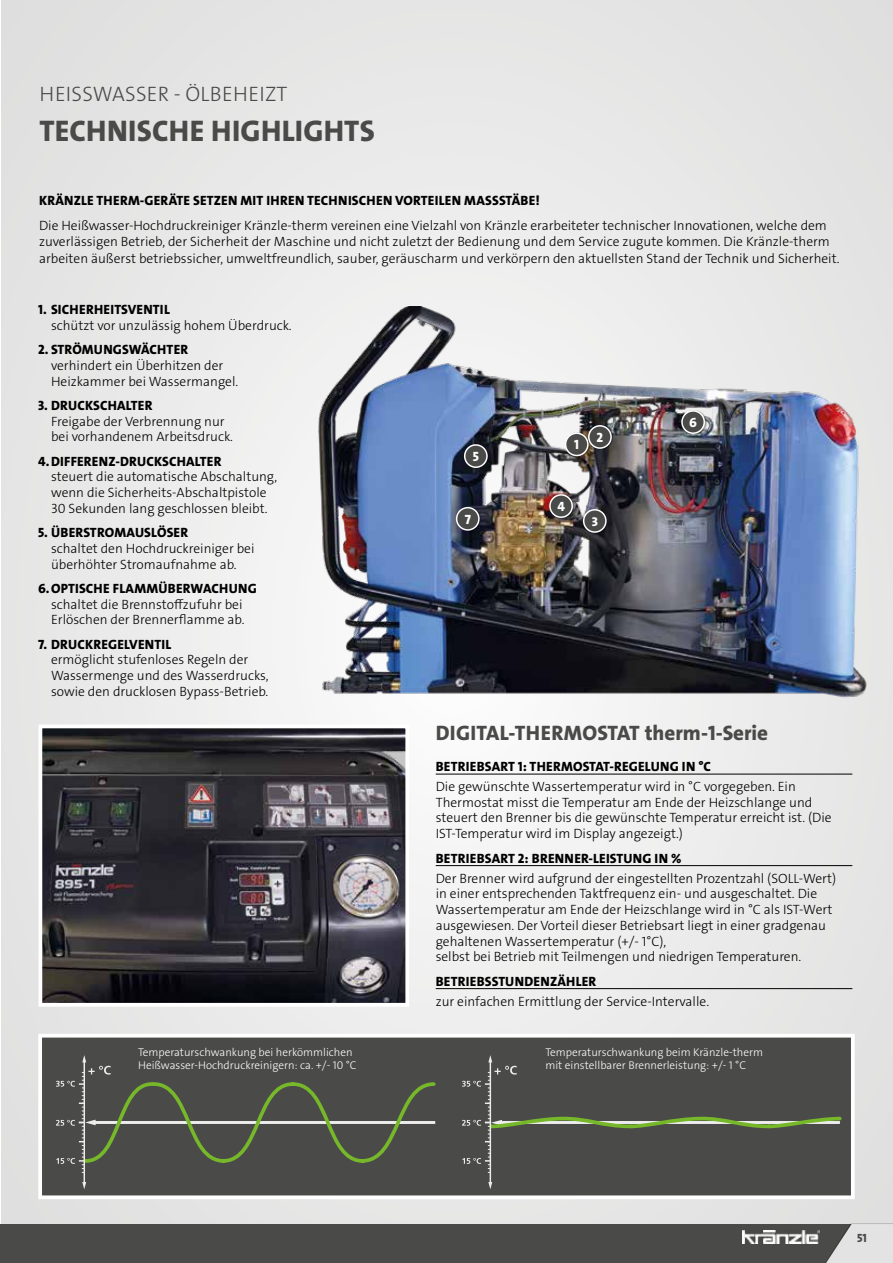
<style>
.page{position:relative;width:893px;height:1263px;background:#fff}
.page>*{position:absolute;margin:0;border:0;box-sizing:border-box;transform-origin:0 0}
.t1{font:30px "The Sans LP8 Ex Bld";letter-spacing:.01em;color:#4a4a49}
.t2{font:21px "The Sans LP8 Ex Bld";color:#4a4a49}
.t3{font:21px "The Sans LP3 Lig";letter-spacing:.015em;color:#4a4a49}
.t4{font:13.5px/15.8px "The Sans LP3 Lig";color:#000}
.t5{font:13.5px "The Sans LP8 Ex Bld";letter-spacing:.015em;color:#000}
.t6{font:13.5px "The Sans LP8 Ex Bld";color:#fff}
.t7{font:12px "The Sans LP8 Ex Bld";color:#4a4a49}
.t8{font:11.25px/12.8px "The Sans LP3 Lig";color:#fff}
</style>
<div class="page">
<div style="left:1px;top:0;width:892px;height:1263px;background:linear-gradient(to right,#eaeaea,#eaeaea)"></div>
<div style="left:1px;top:1224px;width:892px;height:39px;background:#4a4a49"></div>
<hr style="left:0;top:1224px;width:1px;height:39px;background:#4a4a49">
<div style="left:816px;top:1223px;width:77px;height:40px;background:#000;opacity:.5"></div>
<svg style="left:818px;top:1224px;width:75px;height:39px"></svg>
<img style="left:743px;top:1231px;width:76px;height:12px">
<img style="left:317px;top:306px;width:551px;height:391px">
<div style="left:565px;top:432px;width:25px;height:26px;background:#000;opacity:.35"></div>
<div style="left:566px;top:433px;width:22px;height:22px;background:#4a4a49;border-radius:50%"></div>
<div style="left:565px;top:432px;width:24px;height:24px;border:2px solid #fff;border-radius:50%"></div>
<div style="left:588px;top:425px;width:26px;height:25px;background:#000;opacity:.35"></div>
<div style="left:589px;top:426px;width:22px;height:22px;background:#4a4a49;border-radius:50%"></div>
<div style="left:588px;top:425px;width:24px;height:24px;border:2px solid #fff;border-radius:50%"></div>
<div style="left:583px;top:509px;width:25px;height:25px;background:#000;opacity:.35"></div>
<div style="left:584px;top:510px;width:22px;height:22px;background:#4a4a49;border-radius:50%"></div>
<div style="left:583px;top:509px;width:24px;height:24px;border:2px solid #fff;border-radius:50%"></div>
<div style="left:549px;top:494px;width:26px;height:26px;background:#000;opacity:.35"></div>
<div style="left:550px;top:495px;width:22px;height:22px;background:#4a4a49;border-radius:50%"></div>
<div style="left:549px;top:494px;width:24px;height:24px;border:2px solid #fff;border-radius:50%"></div>
<div style="left:464px;top:444px;width:25px;height:26px;background:#000;opacity:.35"></div>
<div style="left:465px;top:445px;width:22px;height:22px;background:#4a4a49;border-radius:50%"></div>
<div style="left:464px;top:444px;width:24px;height:24px;border:2px solid #fff;border-radius:50%"></div>
<div style="left:681px;top:410px;width:26px;height:26px;background:#000;opacity:.35"></div>
<div style="left:682px;top:411px;width:22px;height:22px;background:#4a4a49;border-radius:50%"></div>
<div style="left:681px;top:410px;width:24px;height:24px;border:2px solid #fff;border-radius:50%"></div>
<div style="left:456px;top:507px;width:25px;height:25px;background:#000;opacity:.35"></div>
<div style="left:457px;top:508px;width:22px;height:22px;background:#4a4a49;border-radius:50%"></div>
<div style="left:456px;top:507px;width:24px;height:24px;border:2px solid #fff;border-radius:50%"></div>
<div style="left:38px;top:1034px;width:817px;height:165px;background:#4a4a49;border:4px solid #fff"></div>
<hr style="left:490px;top:1122px;width:1px;height:61px;background:#ededed">
<svg style="left:488px;top:1182px;width:4px;height:7px"></svg>
<svg style="left:462px;top:1055px;width:380px;height:118px"></svg>
<hr style="left:84px;top:1122px;width:1px;height:61px;background:#ededed">
<svg style="left:82px;top:1182px;width:4px;height:7px"></svg>
<svg style="left:56px;top:1055px;width:380px;height:118px"></svg>
<img style="left:44px;top:729px;width:360px;height:273px">
<div style="left:39px;top:724px;width:370px;height:283px;border:4px solid #fff"></div>
<hr style="left:436px;top:774px;width:416px;height:1px;background:#000">
<hr style="left:436px;top:865px;width:416px;height:1px;background:#000">
<hr style="left:436px;top:988px;width:416px;height:1px;background:#000">
<h2 class="t3" style="left:39px;top:80px;width:250px">HEISSWASSER - ÖLBEHEIZT</h2>
<h1 class="t1" style="left:40px;top:112px;width:337px">TECHNISCHE HIGHLIGHTS</h1>
<p class="t5" style="left:39px;top:191px;width:502px">KRÄNZLE THERM-GERÄTE SETZEN MIT IHREN TECHNISCHEN VORTEILEN MASSSTÄBE!</p>
<p class="t4" style="left:39px;top:217px;width:802px;line-height:16.5px">Die Heißwasser-Hochdruckreiniger Kränzle-therm vereinen eine Vielzahl von Kränzle erarbeiteter technischer Innovationen, welche dem zuverlässigen Betrieb, der Sicherheit der Maschine und nicht zuletzt der Bedienung und dem Service zugute kommen. Die Kränzle-therm arbeiten äußerst betriebssicher, umweltfreundlich, sauber, geräuscharm und verkörpern den aktuellsten Stand der Technik und Sicherheit.</p>
<p class="t5" style="left:38px;top:301px;width:133px">1. SICHERHEITSVENTIL</p>
<p class="t4" style="left:51px;top:317px;width:242px">schützt vor unzulässig hohem Überdruck.</p>
<p class="t5" style="left:38px;top:341px;width:151px">2. STRÖMUNGSWÄCHTER</p>
<p class="t4" style="left:51px;top:357px;width:189px">verhindert ein Überhitzen der<br>Heizkammer bei Wassermangel.</p>
<p class="t5" style="left:38px;top:397px;width:116px">3. DRUCKSCHALTER</p>
<p class="t4" style="left:51px;top:413px;width:183px">Freigabe der Verbrennung nur bei vorhandenem Arbeitsdruck.</p>
<p class="t5" style="left:38px;top:452px;width:185px">4.DIFFERENZ-DRUCKSCHALTER</p>
<p class="t4" style="left:51px;top:469px;width:228px">steuert die automatische Abschaltung, wenn die Sicherheits-Abschaltpistole<br>30 Sekunden lang geschlossen bleibt.</p>
<p class="t5" style="left:38px;top:524px;width:151px">5. ÜBERSTROMAUSLÖSER</p>
<p class="t4" style="left:51px;top:541px;width:205px">schaltet den Hochdruckreiniger bei überhöhter Stromaufnahme ab.</p>
<p class="t5" style="left:38px;top:580px;width:220px">6.OPTISCHE FLAMMÜBERWACHUNG</p>
<p class="t4" style="left:51px;top:596px;width:195px">schaltet die Brennstoffzufuhr bei<br>Erlöschen der Brennerflamme ab.</p>
<p class="t5" style="left:38px;top:635px;width:135px">7. DRUCKREGELVENTIL</p>
<p class="t4" style="left:51px;top:652px;width:219px">ermöglicht stufenloses Regeln der<br>Wassermenge und des Wasserdrucks, sowie den drucklosen Bypass-Betrieb.</p>
<p class="t6" style="left:689px;top:414px;width:9px">6</p>
<p class="t6" style="left:597px;top:429px;width:8px">2</p>
<p class="t6" style="left:574px;top:436px;width:6px">1</p>
<p class="t6" style="left:473px;top:448px;width:8px">5</p>
<p class="t6" style="left:557px;top:498px;width:9px">4</p>
<p class="t6" style="left:465px;top:511px;width:8px">7</p>
<p class="t6" style="left:592px;top:513px;width:8px">3</p>
<h2 class="t2" style="left:436px;top:719px;width:334px">DIGITAL-THERMOSTAT therm-1-Serie</h2>
<p class="t5" style="left:436px;top:758px;width:277px">BETRIEBSART 1: THERMOSTAT-REGELUNG IN °C</p>
<p class="t4" style="left:436px;top:779px;width:398px">Die gewünschte Wassertemperatur wird in °C vorgegeben. Ein Thermostat misst die Temperatur am Ende der Heizschlange und steuert den Brenner bis die gewünschte Temperatur erreicht ist. (Die IST-Temperatur wird im Display angezeigt.)</p>
<p class="t5" style="left:436px;top:849px;width:247px">BETRIEBSART 2: BRENNER-LEISTUNG IN %</p>
<p class="t4" style="left:436px;top:870px;width:402px">Der Brenner wird aufgrund der eingestellten Prozentzahl (SOLL-Wert) in einer entsprechenden Taktfrequenz ein- und ausgeschaltet. Die Wassertemperatur am Ende der Heizschlange wird in °C als IST-Wert ausgewiesen. Der Vorteil dieser Betriebsart liegt in einer gradgenau gehaltenen Wassertemperatur (+/- 1°C),<br>selbst bei Betrieb mit Teilmengen und niedrigen Temperaturen.</p>
<p class="t5" style="left:436px;top:972px;width:162px">BETRIEBSSTUNDENZÄHLER</p>
<p class="t4" style="left:436px;top:993px;width:275px">zur einfachen Ermittlung der Service-Intervalle.</p>
<p class="t8" style="left:138px;top:1046px;width:220px">Temperaturschwankung bei herkömmlichen<br>Heißwasser-Hochdruckreinigern: ca. +/- 10 °C</p>
<p class="t8" style="left:545px;top:1046px;width:219px">Temperaturschwankung beim Kränzle-therm mit einstellbarer Brennerleistung: +/- 1 °C</p>
<p class="t7" style="left:857px;top:1230px;width:11px">51</p>
</div>
